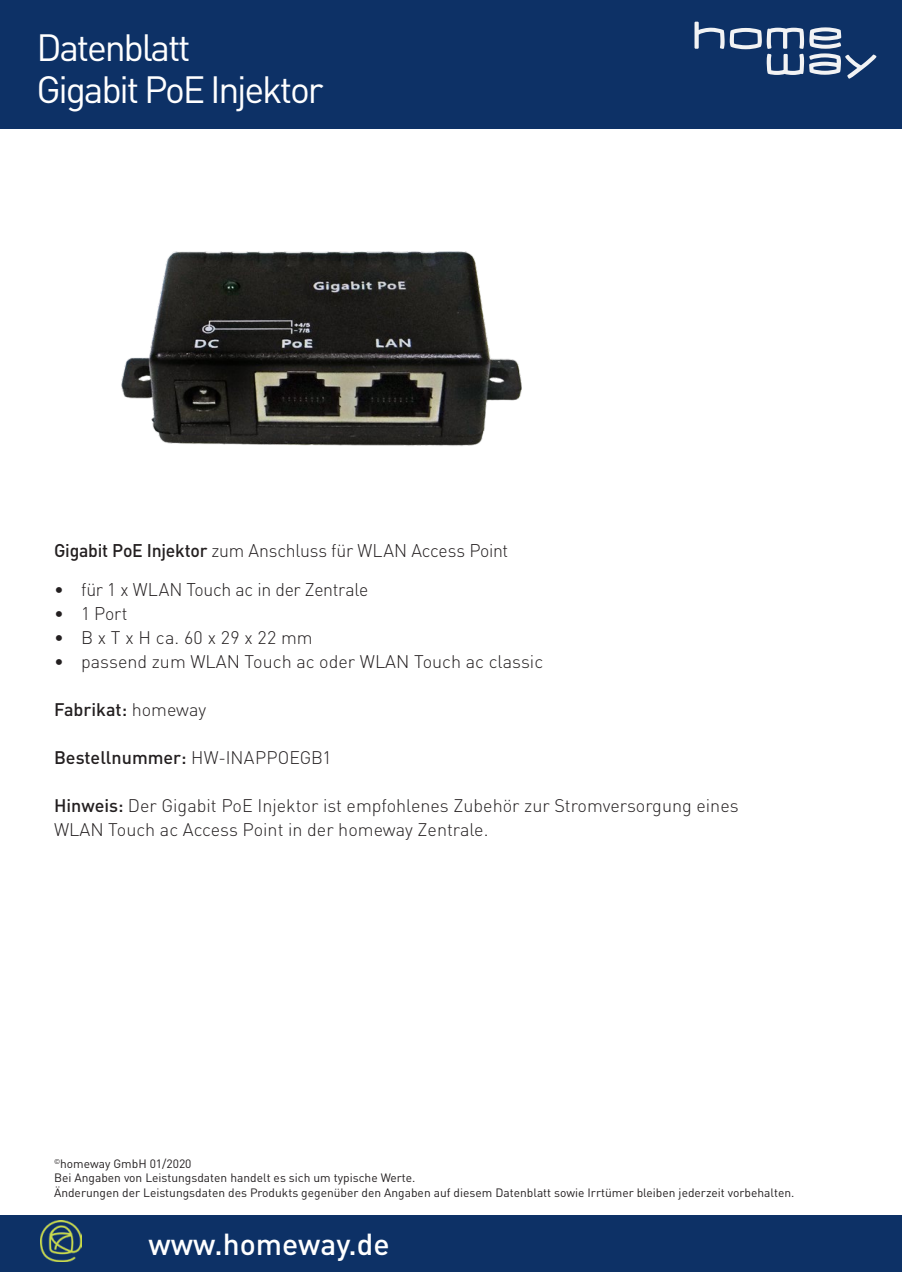
<style>
.page{position:relative;width:902px;height:1272px;background:#fff}
.page>*{position:absolute;margin:0;border:0;box-sizing:border-box;transform-origin:0 0}
.t1{font:37.5px/42px "DIN";letter-spacing:-.06em;color:#fff}
.t2{font:500 30px "DIN";color:#fff}
.t3{font:300 18.15px "DIN";letter-spacing:-.015em;color:#231f20}
.t4{font:300 18px/24px "DIN";color:#231f20}
.t5{font:500 18px "DIN";color:#231f20}
.t6{font:12px/14.4px "DIN";color:#231f20}
.s1{font-weight:500}
.s2{font-size:18px}
.s3{font-weight:300}
</style>
<div class="page">
<div style="left:0;top:0;width:901px;height:128px;background:#0d3166"></div>
<div style="left:0;top:1215px;width:901px;height:56px;background:#0d3166"></div>
<svg style="left:694px;top:22px;width:182px;height:57px"></svg>
<img style="left:41px;top:1220px;width:41px;height:41px">
<img style="left:121px;top:251px;width:401px;height:195px">
<h1 class="t1" style="left:36px;top:26px;width:289px">Datenblatt<br>Gigabit PoE Injektor</h1>
<h3 class="t3" style="left:54px;top:539px;width:455px"><span class="s1">Gigabit PoE Injektor</span> zum Anschluss für WLAN Access Point</h3>
<h3 class="t3" style="left:54px;top:578px;width:316px"><span class="s2">•</span> für 1 x WLAN Touch ac in der Zentrale</h3>
<h3 class="t3" style="left:54px;top:602px;width:75px"><span class="s2">•</span> 1 Port</h3>
<h3 class="t4" style="left:54px;top:625px;width:260px">• B x T x H ca. 60 x 29 x 22 mm</h3>
<h3 class="t4" style="left:54px;top:649px;width:490px">• passend zum WLAN Touch ac oder WLAN Touch ac classic</h3>
<h3 class="t5" style="left:54px;top:698px;width:154px">Fabrikat: <span class="s3">homeway</span></h3>
<h3 class="t5" style="left:54px;top:746px;width:279px">Bestellnummer: <span class="s3">HW-INAPPOEGB1</span></h3>
<h3 class="t4" style="left:54px;top:793px;width:686px"><span class="s1">Hinweis:</span> Der Gigabit PoE Injektor ist empfohlenes Zubehör zur Stromversorgung eines<br>WLAN Touch ac Access Point in der homeway Zentrale.</h3>
<p class="t6" style="left:54px;top:1156px;width:741px"><sup>©</sup>homeway GmbH 01/2020<br>Bei Angaben von Leistungsdaten handelt es sich um typische Werte.<br>Änderungen der Leistungsdaten des Produkts gegenüber den Angaben auf diesem Datenblatt sowie Irrtümer bleiben jederzeit vorbehalten.</p>
<h2 class="t2" style="left:148px;top:1225px;width:243px">www.homeway.de</h2>
</div>
